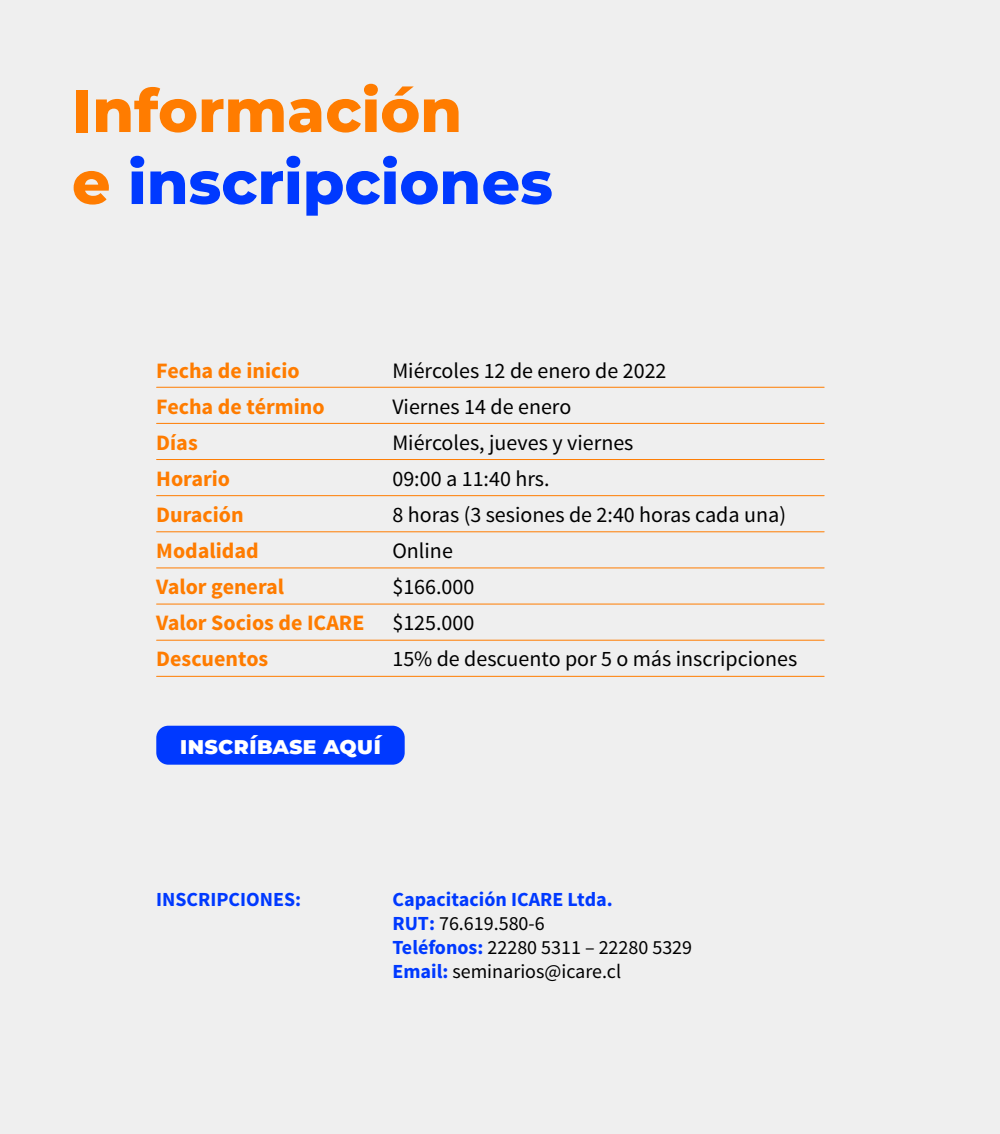
<style>
.page{position:relative;width:1000px;height:1134px;background:#efefef}
.page>*{position:absolute;margin:0;border:0;box-sizing:border-box;transform-origin:0 0}
.t1{font:800 60px/72px "Montserrat";color:#0039ff}
.t2{font:800 24px "Montserrat";color:#fff}
.t3{font:22px/36px "Source Sans Pro";color:#000}
.t4{font:700 22px/36px "Source Sans Pro";color:#ff7c00}
.t5{font:20px/24px "Source Sans Pro";color:#000}
.t6{font:700 20px "Source Sans Pro";color:#0039ff}
.s1{color:#ff7c00}
.s2{font-weight:700;color:#0039ff}
</style>
<div class="page">
<hr style="left:157px;top:387px;width:667px;height:1px;background:#ff7c00">
<hr style="left:157px;top:423px;width:667px;height:1px;background:#ff7c00">
<hr style="left:157px;top:459px;width:667px;height:1px;background:#ff7c00">
<hr style="left:157px;top:495px;width:667px;height:1px;background:#ff7c00">
<hr style="left:157px;top:531px;width:667px;height:1px;background:#ff7c00">
<hr style="left:157px;top:567px;width:667px;height:1px;background:#ff7c00">
<hr style="left:157px;top:604px;width:667px;height:1px;background:#ff7c00">
<hr style="left:157px;top:640px;width:667px;height:1px;background:#ff7c00">
<hr style="left:157px;top:676px;width:667px;height:1px;background:#ff7c00">
<div style="left:156px;top:726px;width:249px;height:39px;background:#0039ff;border-radius:12px"></div>
<h1 class="t1" style="left:72px;top:71px;width:482px"><span class="s1">Información<br>e</span> inscripciones</h1>
<p class="t4" style="left:156px;top:354px;width:210px">Fecha de inicio<br>Fecha de término<br>Días<br>Horario<br>Duración<br>Modalidad<br>Valor general<br>Valor Socios de ICARE<br>Descuentos</p>
<p class="t3" style="left:392px;top:353px;width:406px">Miércoles 12 de enero de 2022<br>Viernes 14 de enero<br>Miércoles, jueves y viernes<br>09:00 a 11:40 hrs.<br>8 horas (3 sesiones de 2:40 horas cada una)<br>Online<br>$166.000<br>$125.000<br>15% de descuento por 5 o más inscripciones</p>
<p class="t2" style="left:180px;top:728px;width:203px">inscríbase aquí</p>
<p class="t6" style="left:156px;top:887px;width:146px">INSCRIPCIONES:</p>
<p class="t5" style="left:392px;top:888px;width:301px"><span class="s2">Capacitación ICARE Ltda.<br>RUT:</span> 76.619.580-6<br><span class="s2">Teléfonos:</span> 22280 5311 – 22280 5329<br><span class="s2">Email:</span> seminarios@icare.cl</p>
</div>
